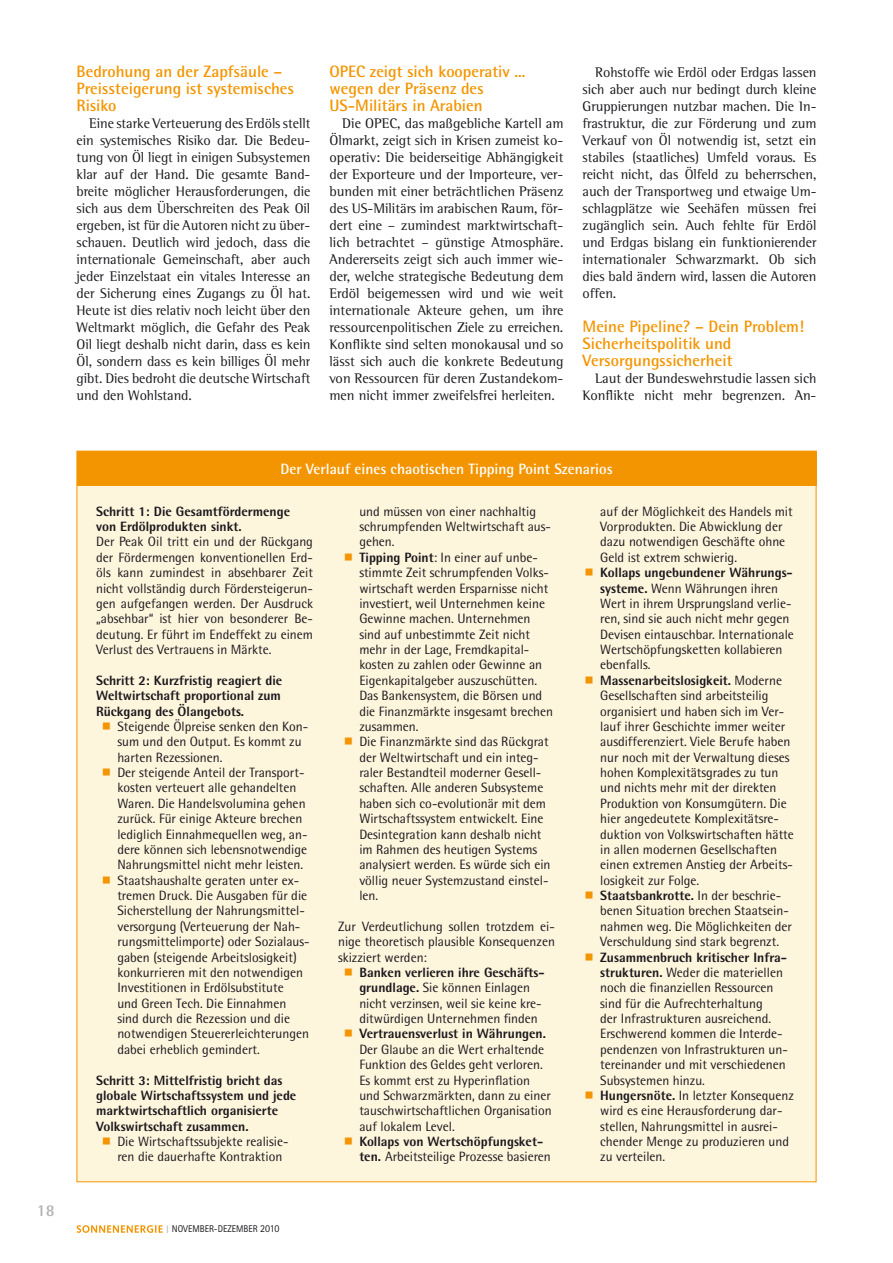
<style>
.page{position:relative;width:893px;height:1263px;background:#fff}
.page>*{position:absolute;margin:0;border:0;box-sizing:border-box;transform-origin:0 0}
.t1{font:700 16.5px/17px "Rotis Semi Sans Std";color:#f39500}
.t2{font:700 16.5px "Rotis Semi Sans Std";color:#b1b3b4}
.t3{font:700 15px "Rotis Semi Sans Std";color:#fff}
.t4{font:14.25px/17px "Rotis Semi Serif Std";letter-spacing:-.005em;color:#1a171c;text-align:justify}
.t5{font:13.5px/15.5px "Rotis Semi Sans Std";color:#1a171c}
.t6{font:800 13.5px/15.5px "Rotis Semi Sans Std";color:#1a171c}
.t7{font:9.75px "Rotis Sans Serif Std";color:#1a171c;scale:.95 1}
.s1{font-weight:800}
.s2{font-weight:400}
.s3{font-size:10.8px;color:#b1b3b4}
.s4{font-size:10.65px}
</style>
<div class="page">
<svg style="left:77px;top:1225px;width:86px;height:8px"></svg>
<div style="left:77px;top:451px;width:739px;height:731px;background:#fef5dd"></div>
<div style="left:77px;top:451px;width:739px;height:34px;background:#f39500"></div>
<p class="t1" style="left:77px;top:62px;width:219px">Bedrohung an der Zapfsäule –<br>Preissteigerung ist systemisches<br>Risiko</p>
<p class="t4" style="left:77px;top:114px;width:235px;text-indent:13px">Eine starke Verteuerung des Erdöls stellt ein systemisches Risiko dar. Die Bedeu&shy;tung von Öl liegt in einigen Subsystemen klar auf der Hand. Die gesamte Band&shy;breite möglicher Herausforderungen, die sich aus dem Überschreiten des Peak Oil ergeben, ist für die Autoren nicht zu über&shy;schauen. Deutlich wird jedoch, dass die internationale Gemeinschaft, aber auch jeder Einzelstaat ein vitales Interesse an der Sicherung eines Zugangs zu Öl hat.<br>Heute ist dies relativ noch leicht über den Weltmarkt möglich, die Gefahr des Peak Oil liegt deshalb nicht darin, dass es kein Öl, sondern dass es kein billiges Öl mehr gibt. Dies bedroht die deutsche Wirtschaft und den Wohlstand.</p>
<p class="t1" style="left:330px;top:62px;width:197px">OPEC zeigt sich kooperativ ... wegen der Präsenz des<br>US-M ilitärs in Arabien</p>
<p class="t4" style="left:330px;top:114px;width:235px;text-indent:13px">Die OPEC, das maßgebliche Kartell am Ölmarkt, zeigt sich in Krisen zumeist ko&shy;operativ: Die beiderseitige Abhängigkeit der Exporteure und der Importeure, ver&shy;bunden mit einer beträchtlichen Präsenz des US-Militärs im arabischen Raum, för&shy;dert eine – zumindest marktwirtschaft&shy;lich betrachtet – günstige Atmosphäre.<br>Andererseits zeigt sich auch immer wie&shy;der, welche strategische Bedeutung dem Erdöl beigemessen wird und wie weit internationale Akteure gehen, um ihre ressourcenpolitischen Ziele zu erreichen.<br>Konflikte sind selten monokausal und so lässt sich auch die konkrete Bedeutung von Ressourcen für deren Zustandekom&shy;men nicht immer zweifelsfrei herleiten.</p>
<p class="t4" style="left:583px;top:63px;width:235px;text-indent:13px">Rohstoffe wie Erdöl oder Erdgas lassen sich aber auch nur bedingt durch kleine Gruppierungen nutzbar machen. Die In&shy;frastruktur, die zur Förderung und zum Verkauf von Öl notwendig ist, setzt ein stabiles (staatliches) Umfeld voraus. Es reicht nicht, das Ölfeld zu beherrschen, auch der Transportweg und etwaige Um&shy;schlagplätze wie Seehäfen müssen frei zugänglich sein. Auch fehlte für Erdöl und Erdgas bislang ein funktionierender internationaler Schwarzmarkt. Ob sich dies bald ändern wird, lassen die Autoren offen.</p>
<p class="t1" style="left:583px;top:317px;width:223px">Meine Pipeline? – Dein Problem!<br>Sicherheitspolitik und<br>Versorgungssicherheit</p>
<p class="t4" style="left:583px;top:369px;width:235px;text-align:right">Laut der Bundeswehrstudie lassen sich<br>Konflikte nicht mehr begrenzen. An-</p>
<p class="t2" style="left:37px;top:1200px;width:19px">18</p>
<p class="t3" style="left:281px;top:459px;width:334px">Der Verlauf eines chaotischen Tipping Point Szenarios</p>
<p class="t5" style="left:600px;top:503px;width:194px">auf der Möglichkeit des Handels mit<br>Vorprodukten. Die Abwicklung der dazu notwendigen Geschäfte ohne<br>Geld ist extrem schwierig.</p>
<p class="t5" style="left:600px;top:565px;width:195px"><span class="s1">Kollaps ungebundener Währungs&shy;systeme.</span> Wenn Währungen ihren Wert in ihrem Ursprungsland verlie&shy;ren, sind sie auch nicht mehr gegen Devisen eintauschbar. I nternationale Wertschöpfungsketten kollabieren ebenfalls.<br><span class="s1">Massenarbeitslosigkeit.</span> Moderne Gesellschaften sind arbeitsteilig organisiert und haben sich im Ver&shy;lauf ihrer Geschichte immer weiter ausdifferenziert. Viele Berufe haben nur noch mit der Verwaltung dieses hohen Komplexitätsgrades zu tun und nichts mehr mit der direkten Produktion von Konsumgütern. Die hier angedeutete Komplexitätsre&shy;duktion von Volkswirtschaften hätte in allen modernen Gesellschaften einen extremen Anstieg der Arbeits&shy;losigkeit zur Folge.<br><span class="s1">Staatsbankrotte.</span> I n der beschrie&shy;benen Situation brechen Staatsein&shy;nahmen weg. Die Möglichkeiten der Verschuldung sind stark begrenzt.</p>
<p class="t5" style="left:600px;top:949px;width:195px"><span class="s1">Zusammenbruch kritischer Infra&shy;strukturen.</span> Weder die materiellen noch die finanziellen Ressourcen sind für die Aufrechterhaltung<br>der I nfrastrukturen ausreichend.<br>Erschwerend kommen die I nterde&shy;pendenzen von I nfrastrukturen un&shy;tereinander und mit verschiedenen<br>Subsystemen hinzu.<br><span class="s1">Hungersnöte.</span> I n letzter Konsequenz wird es eine Herausforderung dar&shy;stellen, Nahrungsmittel in ausrei&shy;chender Menge zu produzieren und zu verteilen.</p>
<p class="t6" style="left:96px;top:503px;width:196px">Schritt 1: Die Gesamtfördermenge von Erdölprodukten sinkt.</p>
<p class="t5" style="left:96px;top:534px;width:218px;text-align:justify">Der Peak Oil tritt ein und der Rückgang der Fördermengen konventionellen Erd&shy;öls kann zumindest in absehbarer Zeit nicht vollständig durch Fördersteigerun&shy;gen aufgefangen werden. Der Ausdruck „absehbar“ ist hier von besonderer Be&shy;deutung. Er führt im Endeffekt zu einem Verlust des Vertrauens in Märkte.</p>
<p class="t6" style="left:96px;top:672px;width:188px;text-align:justify">Schritt 2: Kurzfristig reagiert die Weltwirtschaft proportional zum Rückgang des Ölangebots.</p>
<p class="t5" style="left:117px;top:718px;width:194px">Steigende Ölpreise senken den Kon&shy;sum und den Output. Es kommt zu harten Rezessionen.<br>Der steigende Anteil der Transport&shy;kosten verteuert alle gehandelten Waren. Die Handelsvolumina gehen zurück. Für einige Akteure brechen lediglich Einnahmequellen weg, an&shy;dere können sich lebensnotwendige Nahrungsmittel nicht mehr leisten.<br>Staatshaushalte geraten unter ex&shy;tremen Druck. Die Ausgaben für die Sicherstellung der Nahrungsmittel&shy;versorgung (Verteuerung der Nah&shy;rungsmittelimporte) oder Sozialaus&shy;gaben (steigende Arbeitslosigkeit) konkurrieren mit den notwendigen<br>I nvestitionen in Erdölsubstitute<br>und Green Tech. Die Einnahmen sind durch die Rezession und die notwendigen Steuererleichterungen dabei erheblich gemindert.</p>
<p class="t6" style="left:96px;top:1072px;width:202px">Schritt 3: Mittelfristig bricht das globale Wirtschaftssystem und jede marktwirtschaftlich organisierte Volkswirtschaft zusammen.</p>
<p class="t5" style="left:117px;top:1134px;width:173px">Die Wirtschaftssubjekte realisie&shy;ren die dauerhafte Kontraktion</p>
<p class="t5" style="left:359px;top:503px;width:195px">und müssen von einer nachhaltig schrumpfenden Weltwirtschaft aus&shy;gehen.<br><span class="s1">Tipping Point</span>: I n einer auf unbe&shy;stimmte Zeit schrumpfenden Volks&shy;wirtschaft werden Ersparnisse nicht investiert, weil Unternehmen keine<br>Gewinne machen. Unternehmen sind auf unbestimmte Zeit nicht mehr in der Lage, Fremdkapital&shy;kosten zu zahlen oder Gewinne an<br>Eigenkapitalgeber auszuschütten.<br>Das Bankensystem, die Börsen und die Finanzmärkte insgesamt brechen zusammen.<br>Die Finanzmärkte sind das Rückgrat der Weltwirtschaft und ein integ&shy;raler Bestandteil moderner Gesell&shy;schaften. Alle anderen Subsysteme haben sich co-evolutionär mit dem<br>Wirtschaftssystem entwickelt. Eine<br>Desintegration kann deshalb nicht im Rahmen des heutigen Systems analysiert werden. Es würde sich ein völlig neuer Systemzustand einstel&shy;len.</p>
<p class="t5" style="left:338px;top:918px;width:218px;text-align:justify">Zur Verdeutlichung sollen trotzdem ei&shy;nige theoretisch plausible Konsequenzen skizziert werden:</p>
<p class="t5" style="left:359px;top:964px;width:187px"><span class="s1">Banken verlieren ihre Geschäfts&shy;grundlage.</span> Sie können Einlagen nicht verzinsen, weil sie keine kre&shy;ditwürdigen Unternehmen finden</p>
<p class="t6" style="left:359px;top:1026px;width:188px">Vertrauensverlust in Währungen.</p>
<p class="t5" style="left:359px;top:1041px;width:194px">Der Glaube an die Wert erhaltende<br>Funktion des Geldes geht verloren.<br>Es kommt erst zu Hyperinflation und Schwarzmärkten, dann zu einer tauschwirtschaftlichen Organisation auf lokalem Level.</p>
<p class="t6" style="left:359px;top:1133px;width:193px">Kollaps von Wertschöpfungsket&shy;ten. <span class="s2">Arbeitsteilige Prozesse basieren</span></p>
<p class="t7" style="left:166px;top:1223px;width:121px"><span class="s3">I</span> NOVEMBER-DEZEMBER <span class="s4">2010</span></p>
</div>
